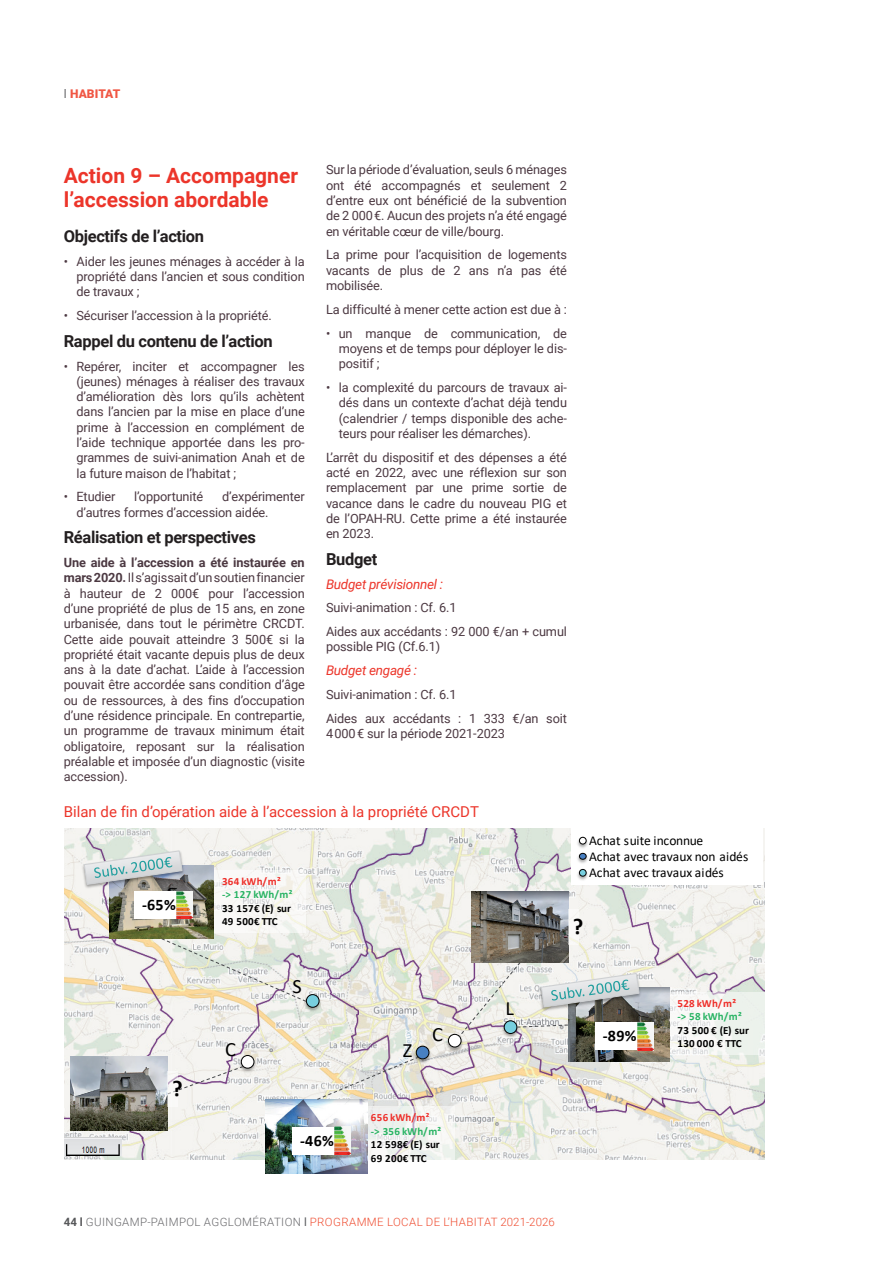
<style>
.page{position:relative;width:893px;height:1263px;background:#fff}
.page>*{position:absolute;margin:0;border:0;box-sizing:border-box;transform-origin:0 0}
.t1{font:700 22.8px "Calibri";color:#000}
.t2{font:700 21px/24px "Roboto";color:#ec352a}
.t3{font:20.25px "Calibri";color:#000}
.t4{font:700 16.5px "Roboto";letter-spacing:-.02em;color:#231f20}
.t5{font:700 16.05px "Calibri";color:#000}
.t6{font:15px "Roboto";color:#ec352a}
.t7{font:13.5px/16px "Calibri";letter-spacing:-.015em;color:#000}
.t8{font:italic 13.5px "Roboto";letter-spacing:-.02em;color:#ec352a}
.t9{font:12.75px/15.3px "Roboto";letter-spacing:-.01em;color:#4c3942;text-align:justify}
.t10{font:900 12px "Roboto";color:#f05744}
.t11{font:300 11.55px "Roboto";letter-spacing:.035em;color:#ef4e32}
.t12{font:700 10.95px/13.5px "Calibri";letter-spacing:.03em;color:#000}
.t13{font:700 10.95px "Calibri";letter-spacing:.03em;color:#28b363}
.t14{font:700 10.95px "Calibri";letter-spacing:.03em;color:#ee2e29}
.s1{font-weight:400;color:#69696c}
.s2{font-weight:700}
.s3{font-weight:700;color:#57585a}
.s4{color:#69696c}
.s5{font-weight:400;color:#57585a}
</style>
<div class="page">
<img style="left:64px;top:828px;width:700px;height:332px">
<img style="left:64px;top:1138px;width:58px;height:18px">
<img style="left:411px;top:1042px;width:23px;height:24px">
<div style="left:416px;top:1046px;width:13px;height:13px;background:#4880c2;border-radius:50%"></div>
<div style="left:416px;top:1046px;width:13px;height:13px;border:1px solid #000;border-radius:50%"></div>
<img style="left:499px;top:1038px;width:23px;height:3px">
<div style="left:571px;top:828px;width:192px;height:57px;background:#fff"></div>
<div style="left:214px;top:871px;width:92px;height:62px;background:#fff;opacity:.5"></div>
<div style="left:363px;top:1107px;width:92px;height:62px;background:#fff;opacity:.5"></div>
<img style="left:109px;top:866px;width:105px;height:72px">
<img style="left:265px;top:1099px;width:103px;height:75px">
<div style="left:669px;top:992px;width:104px;height:63px;background:#fff;opacity:.5"></div>
<img style="left:568px;top:987px;width:101px;height:75px">
<img style="left:443px;top:1030px;width:24px;height:24px">
<div style="left:448px;top:1034px;width:13px;height:13px;background:#fff;border-radius:50%"></div>
<div style="left:448px;top:1034px;width:13px;height:13px;border:1px solid #000;border-radius:50%"></div>
<img style="left:472px;top:892px;width:96px;height:69px">
<img style="left:301px;top:991px;width:24px;height:23px">
<div style="left:306px;top:994px;width:13px;height:13px;background:#77cfdf;border-radius:50%"></div>
<div style="left:306px;top:994px;width:13px;height:14px;border:1px solid #000;border-radius:50%"></div>
<img style="left:70px;top:1057px;width:97px;height:73px">
<img style="left:236px;top:1052px;width:23px;height:23px">
<div style="left:241px;top:1055px;width:13px;height:13px;background:#fff;border-radius:50%"></div>
<div style="left:241px;top:1055px;width:13px;height:13px;border:1px solid #000;border-radius:50%"></div>
<svg style="left:161px;top:938px;width:146px;height:64px"></svg>
<svg style="left:167px;top:1065px;width:77px;height:30px"></svg>
<svg style="left:316px;top:1056px;width:103px;height:44px"></svg>
<img style="left:577px;top:852px;width:11px;height:28px">
<div style="left:579px;top:853px;width:7px;height:6px;background:#4880c2;border-radius:50%"></div>
<div style="left:579px;top:853px;width:8px;height:7px;border:1px solid #000;border-radius:50%"></div>
<img style="left:577px;top:836px;width:11px;height:12px">
<div style="left:579px;top:837px;width:7px;height:7px;background:#fff;border-radius:50%"></div>
<div style="left:579px;top:837px;width:8px;height:7px;border:1px solid #000;border-radius:50%"></div>
<div style="left:579px;top:869px;width:7px;height:7px;background:#77cfdf;border-radius:50%"></div>
<div style="left:579px;top:869px;width:8px;height:8px;border:1px solid #000;border-radius:50%"></div>
<div style="left:568px;top:909px;width:10px;height:35px;background:#fff;opacity:.5"></div>
<div style="left:167px;top:1071px;width:10px;height:36px;background:#fff;opacity:.5"></div>
<img style="left:77px;top:843px;width:113px;height:57px">
<svg style="left:83px;top:850px;width:100px;height:35px;background:#bec9c9"></svg>
<img style="left:640px;top:965px;width:7px;height:57px">
<svg style="left:458px;top:961px;width:182px;height:77px"></svg>
<div style="left:134px;top:892px;width:55px;height:27px;background:#fff"></div>
<img style="left:177px;top:892px;width:16px;height:27px">
<div style="left:595px;top:1022px;width:55px;height:28px;background:#fff"></div>
<img style="left:637px;top:1022px;width:16px;height:28px">
<div style="left:292px;top:1127px;width:55px;height:28px;background:#fff"></div>
<img style="left:335px;top:1127px;width:16px;height:28px">
<p class="t10" style="left:64px;top:85px;width:58px"><span class="s1">l</span> HABITAT</p>
<h2 class="t2" style="left:64px;top:163px;width:236px">Action 9 – Accompagner l’accession abordable</h2>
<p class="t4" style="left:64px;top:225px;width:142px">Objectifs de l’action</p>
<p class="t9" style="left:77px;top:253px;width:230px;text-indent:-13px">• Aider les jeunes ménages à accéder à la propriété dans l’ancien et sous condition de travaux ;</p>
<p class="t9" style="left:64px;top:308px;width:209px">• Sécuriser l’accession à la propriété.</p>
<p class="t4" style="left:64px;top:329px;width:211px">Rappel du contenu de l’action</p>
<p class="t9" style="left:77px;top:358px;width:230px;text-indent:-13px">• Repérer, inciter et accompagner les (jeunes) ménages à réaliser des travaux d’amélioration dès lors qu’ils achètent dans l’ancien par la mise en place d’une prime à l’accession en complément de l’aide technique apportée dans les pro&shy;grammes de suivi-animation Anah et de la future maison de l’habitat ;</p>
<p class="t9" style="left:64px;top:489px;width:53px">• Etudier</p>
<p class="t9" style="left:134px;top:489px;width:71px">l’opportunité</p>
<p class="t9" style="left:77px;top:489px;width:230px;text-indent:146px">d’expérimenter d’autres formes d’accession aidée.</p>
<p class="t4" style="left:64px;top:526px;width:194px">Réalisation et perspectives</p>
<p class="t9" style="left:64px;top:554px;width:243px"><span class="s2">Une aide à l’accession a été instaurée en mars 2020.</span> Il s’agissait d’un soutien financier à hauteur de 2 000€ pour l’accession d’une propriété de plus de 15 ans, en zone urbanisée, dans tout le périmètre CRCDT.<br>Cette aide pouvait atteindre 3 500€ si la propriété était vacante depuis plus de deux ans à la date d’achat. L’aide à l’accession pouvait être accordée sans condition d’âge ou de ressources, à des fins d’occupation d’une résidence principale. En contrepartie, un programme de travaux minimum était obligatoire, reposant sur la réalisation préalable et imposée d’un diagnostic (visite accession).</p>
<p class="t9" style="left:326px;top:162px;width:242px">Sur la période d’évaluation, seuls 6 ménages ont été accompagnés et seulement 2 d’entre eux ont bénéficié de la subvention de 2 000 €. Aucun des projets n’a été engagé en véritable cœur de ville/bourg.</p>
<p class="t9" style="left:326px;top:247px;width:242px">La prime pour l’acquisition de logements vacants de plus de 2 ans n’a pas été mobilisée.</p>
<p class="t9" style="left:326px;top:301px;width:242px">La difficulté à mener cette action est due à :</p>
<p class="t9" style="left:339px;top:325px;width:230px;text-indent:-13px">• un manque de communication, de moyens et de temps pour déployer le dis&shy;positif ;</p>
<p class="t9" style="left:339px;top:379px;width:230px;text-indent:-13px">• la complexité du parcours de travaux ai&shy;dés dans un contexte d’achat déjà tendu (calendrier / temps disponible des ache&shy;teurs pour réaliser les démarches).</p>
<p class="t9" style="left:326px;top:449px;width:243px">L’arrêt du dispositif et des dépenses a été acté en 2022, avec une réflexion sur son remplacement par une prime sortie de vacance dans le cadre du nouveau PIG et de l’OPAH-RU. Cette prime a été instaurée en 2023.</p>
<p class="t4" style="left:326px;top:547px;width:53px">Budget</p>
<p class="t8" style="left:326px;top:574px;width:119px">Budget prévisionnel :</p>
<p class="t9" style="left:326px;top:595px;width:242px;line-height:23.9px">Suivi-animation : Cf. 6.1<br>Aides aux accédants : 92 000 €/an + cumul</p>
<p class="t9" style="left:326px;top:639px;width:116px">possible PIG (Cf.6.1)</p>
<p class="t8" style="left:326px;top:661px;width:93px">Budget engagé :</p>
<p class="t9" style="left:326px;top:682px;width:242px;line-height:23.9px">Suivi-animation : Cf. 6.1<br>Aides aux accédants : 1 333 €/an soit</p>
<p class="t9" style="left:326px;top:725px;width:180px">4 000 € sur la période 2021-2023</p>
<p class="t6" style="left:64px;top:801px;width:417px">Bilan de fin d’opération aide à l’accession à la propriété CRCDT</p>
<p class="t5" style="left:142px;top:893px;width:35px">-65%</p>
<h1 class="t1" style="left:172px;top:1072px;width:12px">?</h1>
<p class="t14" style="left:222px;top:873px;width:60px">364 kWh/m²</p>
<p class="t13" style="left:222px;top:887px;width:72px">-&gt; 127 kWh/m²</p>
<p class="t12" style="left:222px;top:901px;width:70px">33 157€ (E) sur<br>49 500€ TTC</p>
<h3 class="t3" style="left:225px;top:1035px;width:12px">C</h3>
<h3 class="t3" style="left:292px;top:972px;width:11px">S</h3>
<p class="t5" style="left:300px;top:1129px;width:35px">-46%</p>
<h3 class="t3" style="left:403px;top:1036px;width:11px">Z</h3>
<h3 class="t3" style="left:432px;top:1020px;width:12px">C</h3>
<p class="t14" style="left:371px;top:1109px;width:60px">656 kWh/m²</p>
<p class="t13" style="left:371px;top:1123px;width:72px">-&gt; 356 kWh/m²</p>
<p class="t12" style="left:371px;top:1137px;width:70px">12 598€ (E) sur<br>69 200€ TTC</p>
<p class="t7" style="left:589px;top:832px;width:161px">Achat suite inconnue<br>Achat avec travaux non aidés<br>Achat avec travaux aidés</p>
<h1 class="t1" style="left:573px;top:910px;width:12px">?</h1>
<h3 class="t3" style="left:505px;top:994px;width:10px">L</h3>
<p class="t14" style="left:677px;top:995px;width:60px">528 kWh/m²</p>
<p class="t13" style="left:677px;top:1009px;width:66px">-&gt; 58 kWh/m²</p>
<p class="t12" style="left:677px;top:1023px;width:73px">73 500 € (E) sur<br>130 000 € TTC</p>
<p class="t5" style="left:603px;top:1024px;width:35px">-89%</p>
<p class="t11" style="left:64px;top:1214px;width:492px"><span class="s3">44 l</span> <span class="s4">GUINGAMP-PAIMPOL AGGLOMÉRATION</span> <span class="s5">l</span> PROGRAMME LOCAL DE L’HABITAT 2021-2026</p>
</div>
